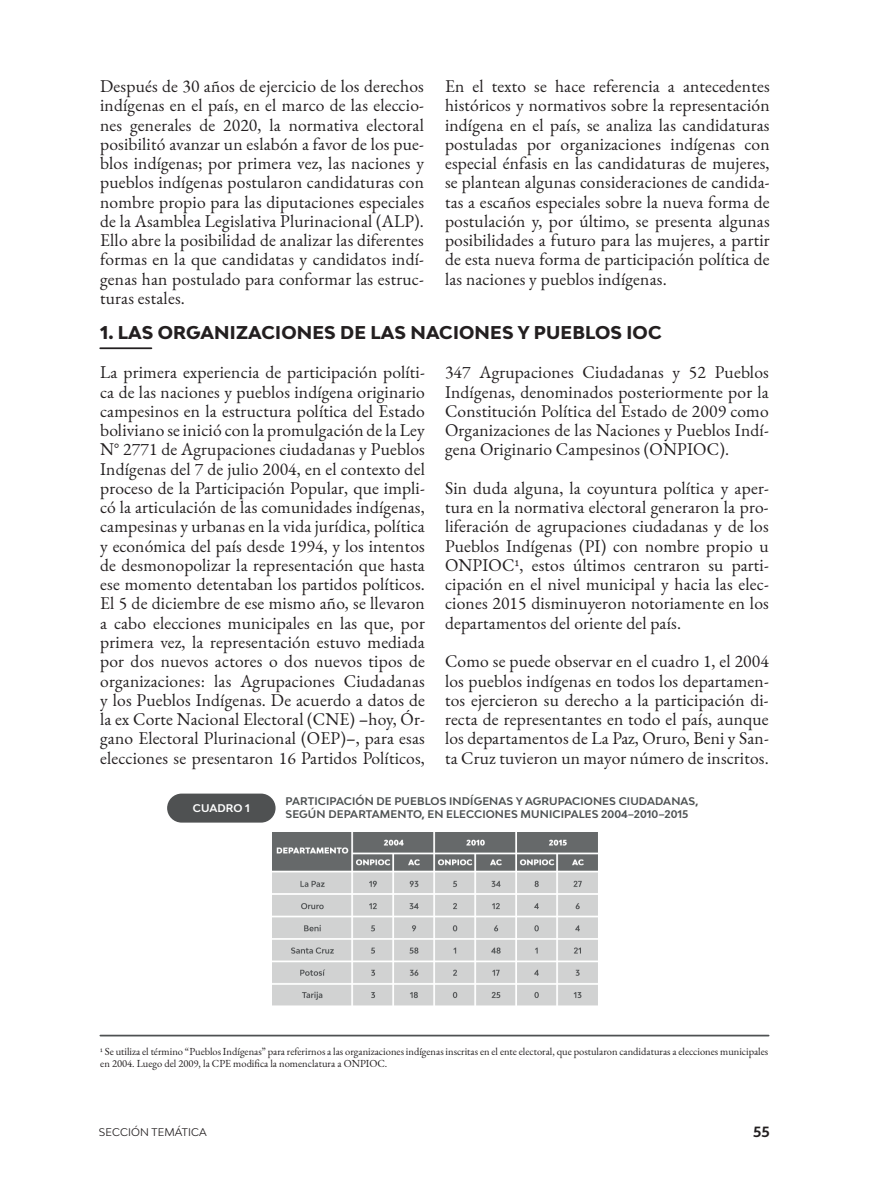
<style>
.page{position:relative;width:869px;height:1191px;background:#fff}
.page>*{position:absolute;margin:0;border:0;box-sizing:border-box;transform-origin:0 0}
.t1{font:17.5px/19.2px "EB Garamond";letter-spacing:.01em;color:#231f20;text-align:justify}
.t2{font:800 17.5px "Bw Modelica";letter-spacing:.01em;color:#231f20}
.t3{font:700 14px "Bw Modelica";color:#231f20}
.t4{font:10.5px/12.2px "EB Garamond";color:#231f20}
.t5{font:700 10.5px/12.6px "Bw Modelica";letter-spacing:.01em;color:#4e5253}
.t6{font:10.5px "Bw Modelica";letter-spacing:.01em;color:#231f20}
.t7{font:700 10.5px "Bw Modelica";letter-spacing:.01em;color:#fff}
</style>
<div class="page">
<div style="left:167px;top:793px;width:108px;height:29px;background:#4f5152;border-radius:15px"></div>
<img style="left:272px;top:832px;width:325px;height:174px">
<hr style="left:100px;top:1034px;width:668px;height:2px;background:#4e5152">
<hr style="left:100px;top:347px;width:51px;height:2px;background:#231f20">
<p class="t1" style="left:100px;top:77px;width:325px">Después de 30 años de ejercicio de los derechos indígenas en el país, en el marco de las eleccio&shy;nes generales de 2020, la normativa electoral posibilitó avanzar un eslabón a favor de los pue&shy;blos indígenas; por primera vez, las naciones y pueblos indígenas postularon candidaturas con nombre propio para las diputaciones especiales de la Asamblea Legislativa Plurinacional (ALP).<br>Ello abre la posibilidad de analizar las diferentes formas en la que candidatas y candidatos indí&shy;genas han postulado para conformar las estruc&shy;turas estales.</p>
<p class="t1" style="left:445px;top:77px;width:326px">En el texto se hace referencia a antecedentes históricos y normativos sobre la representación indígena en el país, se analiza las candidaturas postuladas por organizaciones indígenas con especial énfasis en las candidaturas de mujeres, se plantean algunas consideraciones de candida&shy;tas a escaños especiales sobre la nueva forma de postulación y, por último, se presenta algunas posibilidades a futuro para las mujeres, a partir de esta nueva forma de participación política de las naciones y pueblos indígenas.</p>
<p class="t2" style="left:100px;top:321px;width:562px">1. LAS ORGANIZACIONES DE LAS NACIONES Y PUEBLOS IOC</p>
<p class="t1" style="left:100px;top:363px;width:326px">La primera experiencia de participación políti&shy;ca de las naciones y pueblos indígena originario campesinos en la estructura política del Estado boliviano se inició con la promulgación de la Ley N° 2771 de Agrupaciones ciudadanas y Pueblos Indígenas del 7 de julio 2004, en el contexto del proceso de la Participación Popular, que impli&shy;có la articulación de las comunidades indígenas, campesinas y urbanas en la vida jurídica, política y económica del país desde 1994, y los intentos de desmonopolizar la representación que hasta ese momento detentaban los partidos políticos.<br>El 5 de diciembre de ese mismo año, se llevaron a cabo elecciones municipales en las que, por primera vez, la representación estuvo mediada por dos nuevos actores o dos nuevos tipos de organizaciones: las Agrupaciones Ciudadanas y los Pueblos Indígenas. De acuerdo a datos de la ex Corte Nacional Electoral (CNE) –hoy, Ór&shy;gano Electoral Plurinacional (OEP)–, para esas elecciones se presentaron 16 Partidos Políticos,</p>
<p class="t1" style="left:445px;top:363px;width:325px">347 Agrupaciones Ciudadanas y 52 Pueblos Indígenas, denominados posteriormente por la Constitución Política del Estado de 2009 como Organizaciones de las Naciones y Pueblos Indí&shy;gena Originario Campesinos (ONPIOC).</p>
<p class="t1" style="left:445px;top:478px;width:325px">Sin duda alguna, la coyuntura política y aper&shy;tura en la normativa electoral generaron la pro&shy;liferación de agrupaciones ciudadanas y de los Pueblos Indígenas (PI) con nombre propio u ONPIOC1, estos últimos centraron su parti&shy;cipación en el nivel municipal y hacia las elec&shy;ciones 2015 disminuyeron notoriamente en los departamentos del oriente del país.</p>
<p class="t1" style="left:445px;top:652px;width:325px">Como se puede observar en el cuadro 1, el 2004 los pueblos indígenas en todos los departamen&shy;tos ejercieron su derecho a la participación di&shy;recta de representantes en todo el país, aunque los departamentos de La Paz, Oruro, Beni y San&shy;ta Cruz tuvieron un mayor número de inscritos.</p>
<p class="t7" style="left:193px;top:801px;width:59px">CUADRO 1</p>
<p class="t5" style="left:285px;top:795px;width:414px">PARTICIPACIÓN DE PUEBLOS INDÍGENAS Y AGRUPACIONES CIUDADANAS,<br>SEGÚN DEPARTAMENTO, EN ELECCIONES MUNICIPALES 2004–2010–2015</p>
<p class="t4" style="left:100px;top:1045px;width:669px">1 Se utiliza el término “Pueblos Indígenas” para referirnos a las organizaciones indígenas inscritas en el ente electoral, que postularon candidaturas a elecciones municipales en 2004. Luego del 2009, la CPE modifica la nomenclatura a ONPIOC.</p>
<p class="t6" style="left:99px;top:1125px;width:109px">SECCIÓN TEMÁTICA</p>
<p class="t3" style="left:752px;top:1123px;width:18px">55</p>
</div>
